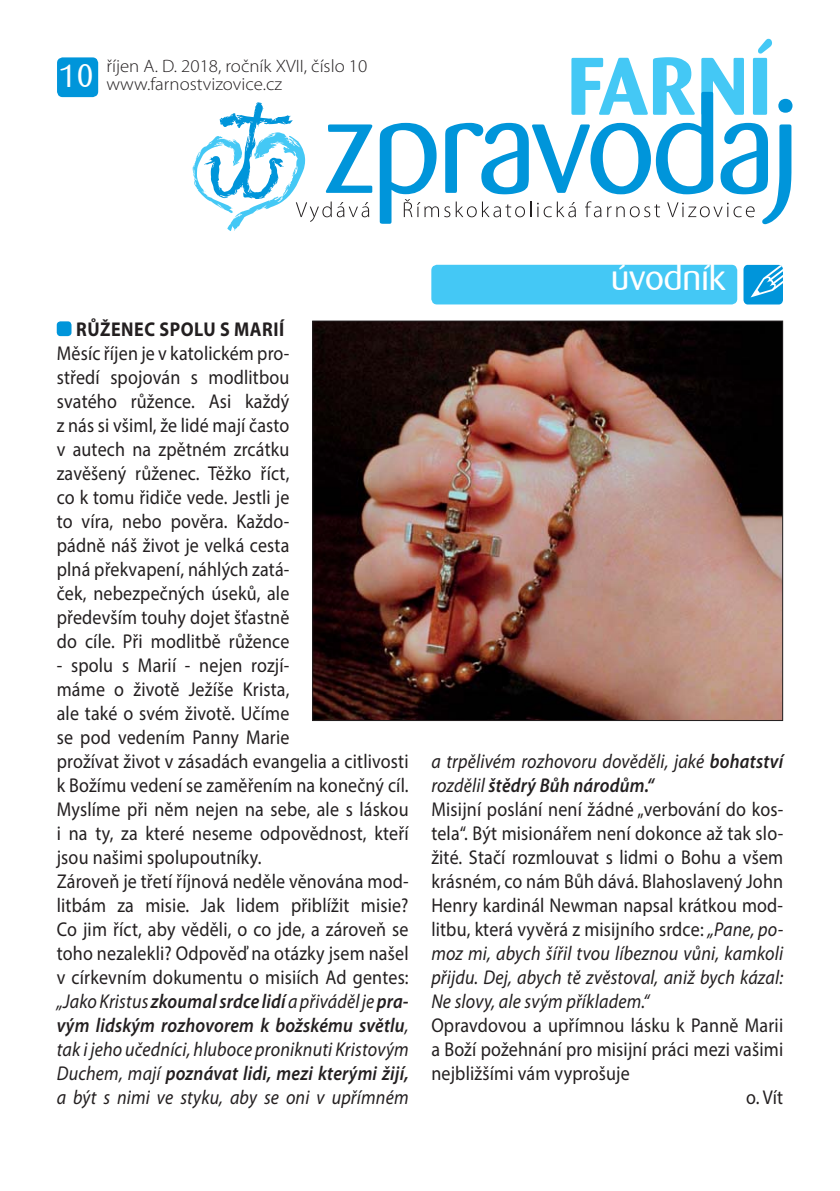
<style>
.page{position:relative;width:840px;height:1191px;background:#fff}
.page>*{position:absolute;margin:0;border:0;box-sizing:border-box;transform-origin:0 0}
.t1{font:36px "Barmeno";color:#fff}
.t2{font:20px/24px "Myriad Pro";letter-spacing:.01em;color:#231f20;scale:.9 1}
.t3{font:700 20px "Myriad Pro";letter-spacing:.03em;color:#231f20;scale:.9 1}
.t4{font:300 18px/18px "Myriad Pro";color:#231f20;scale:1.05 1}
.s1{font-style:italic}
.s2{font-weight:600;font-style:italic}
</style>
<div class="page">
<svg style="left:379px;top:39px;width:413px;height:185px"></svg>
<svg style="left:192px;top:102px;width:180px;height:129px"></svg>
<div style="left:57px;top:321px;width:14px;height:15px;background:#0095da;border-radius:4px"></div>
<div style="left:57px;top:57px;width:41px;height:40px;background:#0095da;border-radius:6px"></div>
<div style="left:431px;top:265px;width:305px;height:39px;background:#44c8f5;border-radius:6px"></div>
<div style="left:743px;top:265px;width:39px;height:39px;background:#0095da;border-radius:4px"></div>
<svg style="left:751px;top:265px;width:31px;height:32px"></svg>
<img style="left:314px;top:322px;width:466px;height:397px">
<p class="t4" style="left:59px;top:59px;width:295px;text-indent:47px">říjen A. D. 2018, ročník XVII, číslo 10<br><sup>10</sup> www.farnostvizovice.cz</p>
<p class="t3" style="left:76px;top:322px;width:232px">RŮŽENEC SPOLU S MARIÍ</p>
<p class="t2" style="left:57px;top:343px;width:260px;text-align:justify">Měsíc říjen je v katolickém pro&shy;středí spojován s modlitbou svatého růžence. Asi každý z nás si všiml, že lidé mají často v autech na zpětném zrcátku zavěšený růženec. Těžko říct, co k tomu řidiče vede. Jestli je to víra, nebo pověra. Každo&shy;pádně náš život je velká cesta plná překvapení, náhlých zatá&shy;ček, nebezpečných úseků, ale především touhy dojet šťastně do cíle. Při modlitbě růžence</p>
<p class="t2" style="left:57px;top:655px;width:392px">- spolu s Marií - nejen rozjí-<br>máme o životě Ježíše Krista,<br>ale také o svém životě. Učíme<br>se pod vedením Panny Marie<br>prožívat život v zásadách evangelia a citlivosti k Božímu vedení se zaměřením na konečný cíl.<br>Myslíme při něm nejen na sebe, ale s láskou i na ty, za které neseme odpovědnost, kteří jsou našimi spolupoutníky.<br>Zároveň je třetí říjnová neděle věnována mod&shy;litbám za misie. Jak lidem přiblížit misie?<br>Co jim říct, aby věděli, o co jde, a zároveň se toho nezalekli? Odpověď na otázky jsem našel v církevním dokumentu o misiích Ad gentes: <span class="s1">„Jako Kristus</span> <span class="s2">zkoumal srdce lidí</span> <span class="s1">a přiváděl je</span> <span class="s2">pra&shy;vým lidským rozhovorem k božskému světlu</span><span class="s1">, tak i jeho učedníci, hluboce proniknuti Kristovým Duchem, mají</span> <span class="s2">poznávat lidi, mezi kterými žijí, </span><span class="s1">a být s nimi ve styku, aby se oni v upřímném</span></p>
<h1 class="t1" style="left:611px;top:259px;width:115px">úvodník</h1>
<p class="t2" style="left:431px;top:751px;width:392px"><span class="s1">a trpělivém rozhovoru dověděli, jaké</span> <span class="s2">bohatství </span><span class="s1">rozdělil</span> <span class="s2">štědrý Bůh národům.“<br></span>Misijní poslání není žádné „verbování do kos&shy;tela“. Být misionářem není dokonce až tak slo&shy;žité. Stačí rozmlouvat s lidmi o Bohu a všem krásném, co nám Bůh dává. Blahoslavený John Henry kardinál Newman napsal krátkou mod&shy;litbu, která vyvěrá z misijního srdce: <span class="s1">„Pane, po&shy;moz mi, abych šířil tvou líbeznou vůni, kamkoli přijdu. Dej, abych tě zvěstoval, aniž bych kázal:<br>Ne slovy, ale svým příkladem.“</span></p>
<p class="t2" style="left:431px;top:1015px;width:392px">Opravdovou a upřímnou lásku k Panně Marii</p>
<p class="t2" style="left:431px;top:1039px;width:392px">a Boží požehnání pro misijní práci mezi vašimi</p>
<p class="t2" style="left:431px;top:1063px;width:222px">nejbližšími vám vyprošuje</p>
<p class="t2" style="left:745px;top:1087px;width:43px">o. Vít</p>
</div>
